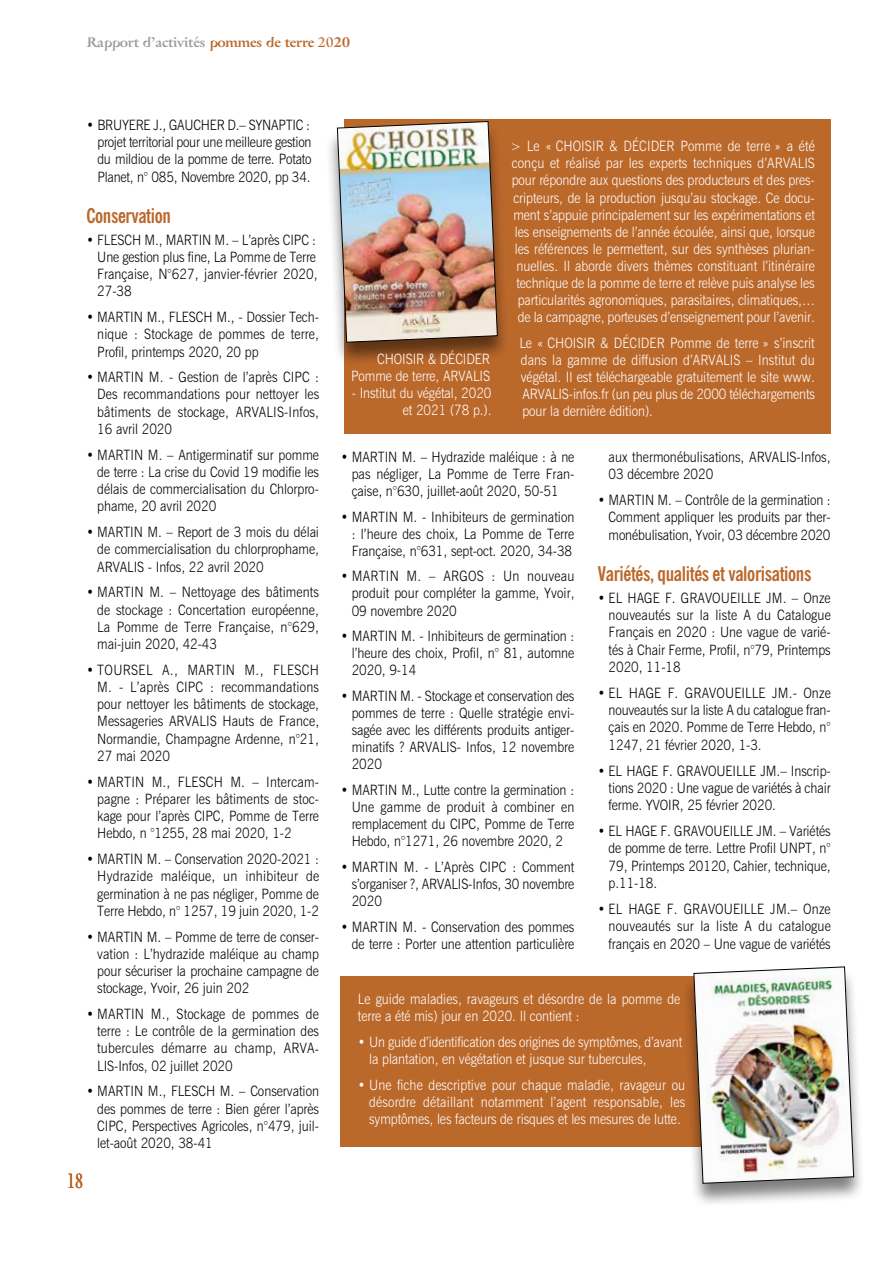
<style>
.page{position:relative;width:893px;height:1263px;background:#fff}
.page>*{position:absolute;margin:0;border:0;box-sizing:border-box;transform-origin:0 0}
.t1{font:21px "Air Roman";color:#bb682b;scale:.7 1}
.t2{font:700 condensed 20.25px "News Gothic BT";letter-spacing:-.02em;color:#bb682b;scale:.95 1}
.t3{font:300 14.25px/17.2px "News Gothic BT";letter-spacing:-.005em;color:#000;text-align:justify;scale:.89 1}
.t4{font:300 14.25px/17.1px "News Gothic BT";letter-spacing:-.005em;color:#fff;text-align:justify;scale:.9 1}
.t5{font:300 14.25px/17.4px "News Gothic BT";letter-spacing:-.005em;color:#000;scale:.9 1}
.t6{font:700 14.25px "Air";letter-spacing:-.015em;color:#9d9d9c}
.s1{color:#bb682b}
.s2{font-family:"Air Roman";font-weight:400;color:#bb682b}
</style>
<div class="page">
<div style="left:344px;top:119px;width:487px;height:315px;background:#bb682b"></div>
<div style="left:325px;top:122px;width:184px;height:245px;background:#000;opacity:.5"></div>
<img style="left:337px;top:121px;width:161px;height:221px">
<div style="left:341px;top:976px;width:489px;height:171px;background:#bb682b"></div>
<div style="left:682px;top:968px;width:184px;height:240px;background:#000;opacity:.5"></div>
<img style="left:694px;top:967px;width:160px;height:216px">
<p class="t6" style="left:87px;top:33px;width:265px">Rapport d’activités <span class="s1">pommes de terre</span> <span class="s2">20</span><span class="s1">20</span></p>
<p class="t3" style="left:97px;top:116px;width:242px;text-indent:-11px">• BRUYERE J., GAUCHER D.– SYNAPTIC : projet territorial pour une meilleure gestion du mildiou de la pomme de terre. Potato Planet, n° 085, Novembre 2020, pp 34.</p>
<h2 class="t2" style="left:87px;top:203px;width:90px">Conservation</h2>
<p class="t3" style="left:97px;top:231px;width:249px;text-indent:-11px">• FLESCH M., MARTIN M. – L’après CIPC :<br>Une gestion plus fine, La Pomme de Terre Française, N°627, janvier-février 2020, 27-38</p>
<p class="t3" style="left:97px;top:308px;width:251px;text-indent:-11px">• MARTIN M., FLESCH M., - Dossier Tech&shy;nique : Stockage de pommes de terre, Profil, printemps 2020, 20 pp</p>
<p class="t3" style="left:97px;top:368px;width:251px;text-indent:-11px">• MARTIN M. - Gestion de l’après CIPC :<br>Des recommandations pour nettoyer les bâtiments de stockage, ARVALIS-Infos, 16 avril 2020</p>
<p class="t3" style="left:97px;top:446px;width:251px;text-indent:-11px">• MARTIN M. – Antigerminatif sur pomme de terre : La crise du Covid 19 modifie les délais de commercialisation du Chlorpro&shy;phame, 20 avril 2020</p>
<p class="t3" style="left:97px;top:523px;width:251px;text-indent:-11px">• MARTIN M. – Report de 3 mois du délai de commercialisation du chlorprophame, ARVALIS - Infos, 22 avril 2020</p>
<p class="t3" style="left:97px;top:583px;width:251px;text-indent:-11px">• MARTIN M. – Nettoyage des bâtiments de stockage : Concertation européenne, La Pomme de Terre Française, n°629, mai-juin 2020, 42-43</p>
<p class="t3" style="left:97px;top:661px;width:251px;text-indent:-11px">• TOURSEL A., MARTIN M., FLESCH M. - L’après CIPC : recommandations pour nettoyer les bâtiments de stockage, Messageries ARVALIS Hauts de France, Normandie, Champagne Ardenne, n°21, 27 mai 2020</p>
<p class="t3" style="left:97px;top:773px;width:251px;text-indent:-11px">• MARTIN M., FLESCH M. – Intercam&shy;pagne : Préparer les bâtiments de stoc&shy;kage pour l’après CIPC, Pomme de Terre Hebdo, n °1255, 28 mai 2020, 1-2</p>
<p class="t3" style="left:97px;top:850px;width:251px;text-indent:-11px">• MARTIN M. – Conservation 2020-2021 :<br>Hydrazide maléique, un inhibiteur de germination à ne pas négliger, Pomme de Terre Hebdo, n° 1257, 19 juin 2020, 1-2</p>
<p class="t3" style="left:97px;top:928px;width:251px;text-indent:-11px">• MARTIN M. – Pomme de terre de conser&shy;vation : L’hydrazide maléique au champ pour sécuriser la prochaine campagne de stockage, Yvoir, 26 juin 202</p>
<p class="t3" style="left:97px;top:1005px;width:251px;text-indent:-11px">• MARTIN M., Stockage de pommes de terre : Le contrôle de la germination des tubercules démarre au champ, ARVA-LIS-Infos, 02 juillet 2020</p>
<p class="t3" style="left:97px;top:1083px;width:251px;text-indent:-11px">• MARTIN M., FLESCH M. – Conservation des pommes de terre : Bien gérer l’après CIPC, Perspectives Agricoles, n°479, juil&shy;let-août 2020, 38-41</p>
<h1 class="t1" style="left:67px;top:1167px;width:25px">18</h1>
<p class="t4" style="left:351px;top:350px;width:156px;text-align:right">CHOISIR &amp; DÉCIDER<br>Pomme de terre, ARVALIS</p>
<p class="t4" style="left:352px;top:384px;width:157px;text-align:right">- Institut du végétal, 2020 et 2021 (78 p.).</p>
<p class="t4" style="left:510px;top:137px;width:340px;text-align:center">&gt; Le « CHOISIR &amp; DÉCIDER Pomme de terre » a été conçu et réalisé par les experts techniques d’ARVALIS pour répondre aux questions des producteurs et des pres&shy;cripteurs, de la production jusqu’au stockage. Ce docu&shy;ment s’appuie principalement sur les expérimentations et les enseignements de l’année écoulée, ainsi que, lorsque les références le permettent, sur des synthèses plurian&shy;nuelles. Il aborde divers thèmes constituant l’itinéraire technique de la pomme de terre et relève puis analyse les particularités agronomiques, parasitaires, climatiques,… de la campagne, porteuses d’enseignement pour l’avenir.</p>
<p class="t4" style="left:519px;top:334px;width:330px">Le « CHOISIR &amp; DÉCIDER Pomme de terre » s’inscrit dans la gamme de diffusion d’ARVALIS – Institut du végétal. Il est téléchargeable gratuitement le site www.<br>ARVALIS-infos.fr (un peu plus de 2000 téléchargements pour la dernière édition).</p>
<p class="t3" style="left:352px;top:448px;width:252px;text-indent:-11px">• MARTIN M. – Hydrazide maléique : à ne pas négliger, La Pomme de Terre Fran&shy;çaise, n°630, juillet-août 2020, 50-51</p>
<p class="t3" style="left:352px;top:508px;width:252px;text-indent:-11px">• MARTIN M. - Inhibiteurs de germination : l’heure des choix, La Pomme de Terre Française, n°631, sept-oct. 2020, 34-38</p>
<p class="t3" style="left:352px;top:568px;width:252px;text-indent:-11px">• MARTIN M. – ARGOS : Un nouveau produit pour compléter la gamme, Yvoir, 09 novembre 2020</p>
<p class="t3" style="left:352px;top:627px;width:252px;text-indent:-11px">• MARTIN M. - Inhibiteurs de germination : l’heure des choix, Profil, n° 81, automne 2020, 9-14</p>
<p class="t3" style="left:352px;top:687px;width:252px;text-indent:-11px">• MARTIN M. - Stockage et conservation des pommes de terre : Quelle stratégie envi&shy;sagée avec les différents produits antiger&shy;minatifs ? ARVALIS- Infos, 12 novembre 2020</p>
<p class="t3" style="left:352px;top:781px;width:252px;text-indent:-11px">• MARTIN M., Lutte contre la germination :<br>Une gamme de produit à combiner en remplacement du CIPC, Pomme de Terre Hebdo, n°1271, 26 novembre 2020, 2</p>
<p class="t3" style="left:352px;top:858px;width:252px;text-indent:-11px">• MARTIN M. - L’Après CIPC : Comment s’organiser ?, ARVALIS-Infos, 30 novembre 2020</p>
<p class="t3" style="left:341px;top:918px;width:264px;text-align:right">• MARTIN M. - Conservation des pommes de terre : Porter une attention particulière</p>
<p class="t5" style="left:609px;top:448px;width:248px">aux thermonébulisations, ARVALIS-Infos,<br>03 décembre 2020</p>
<p class="t3" style="left:609px;top:491px;width:251px;text-indent:-11px">• MARTIN M. – Contrôle de la germination :<br>Comment appliquer les produits par ther&shy;monébulisation, Yvoir, 03 décembre 2020</p>
<h2 class="t2" style="left:598px;top:561px;width:226px">Variétés, qualités et valorisations</h2>
<p class="t3" style="left:609px;top:589px;width:251px;text-indent:-11px">• EL HAGE F. GRAVOUEILLE JM. – Onze nouveautés sur la liste A du Catalogue Français en 2020 : Une vague de varié&shy;tés à Chair Ferme, Profil, n°79, Printemps 2020, 11-18</p>
<p class="t3" style="left:609px;top:684px;width:251px;text-indent:-11px">• EL HAGE F. GRAVOUEILLE JM.- Onze nouveautés sur la liste A du catalogue fran&shy;çais en 2020. Pomme de Terre Hebdo, n° 1247, 21 février 2020, 1-3.</p>
<p class="t3" style="left:609px;top:762px;width:251px;text-indent:-11px">• EL HAGE F. GRAVOUEILLE JM.– Inscrip&shy;tions 2020 : Une vague de variétés à chair ferme. YVOIR, 25 février 2020.</p>
<p class="t3" style="left:609px;top:822px;width:251px;text-indent:-11px">• EL HAGE F. GRAVOUEILLE JM. – Variétés de pomme de terre. Lettre Profil UNPT, n° 79, Printemps 20120, Cahier, technique, p.11-18.</p>
<p class="t3" style="left:609px;top:900px;width:251px;text-indent:-11px">• EL HAGE F. GRAVOUEILLE JM.– Onze nouveautés sur la liste A du catalogue français en 2020 – Une vague de variétés</p>
<p class="t4" style="left:358px;top:991px;width:360px">Le guide maladies, ravageurs et désordre de la pomme de terre a été mis) jour en 2020. Il contient :</p>
<p class="t4" style="left:369px;top:1033px;width:349px;text-indent:-11px">• Un guide d’identification des origines de symptômes, d’avant la plantation, en végétation et jusque sur tubercules,</p>
<p class="t4" style="left:369px;top:1076px;width:353px;text-indent:-11px">• Une fiche descriptive pour chaque maladie, ravageur ou désordre détaillant notamment l’agent responsable, les symptômes, les facteurs de risques et les mesures de lutte.</p>
</div>
